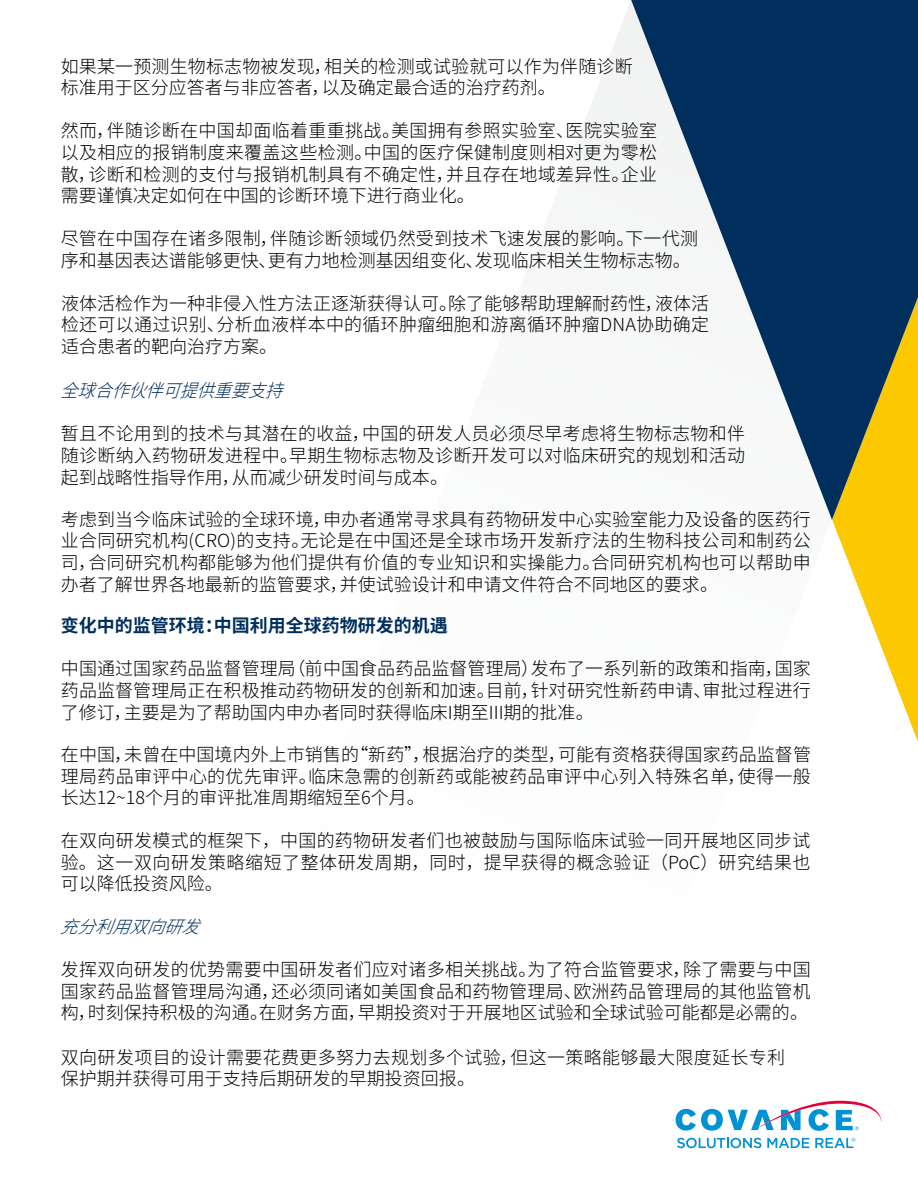
<style>
.page{position:relative;width:918px;height:1188px;background:#fff}
.page>*{position:absolute;margin:0;border:0;box-sizing:border-box;transform-origin:0 0}
.t1{font:300 18px/21.6px "Source Han Sans CN";color:#000;text-align:justify}
.t2{font:300 18px/21.6px "Source Han Sans CN";letter-spacing:.02em;color:#000}
.t3{font:700 18px "Source Han Sans CN";color:#002e5d}
.t4{font:italic 300 18px "Source Han Sans CN";color:#002e5d;scale:.94 1}
.t5{font:italic 300 17.4px "Source Han Sans CN";color:#002e5d}
</style>
<div class="page">
<svg style="left:569px;top:2px;width:62px;height:189px"></svg>
<svg style="left:675px;top:520px;width:243px;height:629px"></svg>
<svg style="left:631px;top:0;width:287px;height:520px;fill:#002e5d"></svg>
<svg style="left:677px;top:1138px;width:84px;height:10px"></svg>
<svg style="left:767px;top:1138px;width:42px;height:10px"></svg>
<svg style="left:676px;top:1101px;width:206px;height:30px"></svg>
<svg style="left:815px;top:1138px;width:41px;height:10px"></svg>
<p class="t1" style="left:61px;top:56px;width:574px">如果某一预测生物标志物被发现，相关的检测或试验就可以作为伴随诊断标准用于区分应答者与非应答者，以及确定最合适的治疗药剂。</p>
<p class="t1" style="left:61px;top:120px;width:598px">然而，伴随诊断在中国却面临着重重挑战。美国拥有参照实验室、医院实验室以及相应的报销制度来覆盖这些检测。中国的医疗保健制度则相对更为零松散，诊断和检测的支付与报销机制具有不确定性，并且存在地域差异性。企业需要谨慎决定如何在中国的诊断环境下进行商业化。</p>
<p class="t1" style="left:61px;top:228px;width:639px">尽管在中国存在诸多限制，伴随诊断领域仍然受到技术飞速发展的影响。下一代测序和基因表达谱能够更快、更有力地检测基因组变化、发现临床相关生物标志物。</p>
<p class="t1" style="left:61px;top:293px;width:650px">液体活检作为一种非侵入性方法正逐渐获得认可。除了能够帮助理解耐药性，液体活检还可以通过识别、分析血液样本中的循环肿瘤细胞和游离循环肿瘤DNA协助确定适合患者的靶向治疗方案。</p>
<p class="t4" style="left:61px;top:380px;width:254px">全球合作伙伴可提供重要支持</p>
<p class="t1" style="left:61px;top:423px;width:686px">暂且不论用到的技术与其潜在的收益，中国的研发人员必须尽早考虑将生物标志物和伴随诊断纳入药物研发进程中。早期生物标志物及诊断开发可以对临床研究的规划和活动起到战略性指导作用，从而减少研发时间与成本。</p>
<p class="t1" style="left:61px;top:509px;width:751px">考虑到当今临床试验的全球环境，申办者通常寻求具有药物研发中心实验室能力及设备的医药行业合同研究机构(CRO)的支持。无论是在中国还是全球市场开发新疗法的生物科技公司和制药公司，合同研究机构都能够为他们提供有价值的专业知识和实操能力。合同研究机构也可以帮助申办者了解世界各地最新的监管要求，并使试验设计和申请文件符合不同地区的要求。</p>
<p class="t3" style="left:61px;top:616px;width:389px">变化中的监管环境：中国利用全球药物研发的机遇</p>
<p class="t1" style="left:61px;top:658px;width:751px">中国通过国家药品监督管理局（前中国食品药品监督管理局）发布了一系列新的政策和指南，国家药品监督管理局正在积极推动药物研发的创新和加速。目前，针对研究性新药申请、审批过程进行了修订，主要是为了帮助国内申办者同时获得临床I期至III期的批准。</p>
<p class="t1" style="left:61px;top:744px;width:752px">在中国，未曾在中国境内外上市销售的“新药”，根据治疗的类型，可能有资格获得国家药品监督管理局药品审评中心的优先审评。临床急需的创新药或能被药品审评中心列入特殊名单，使得一般长达12~18个月的审评批准周期缩短至6个月。</p>
<p class="t1" style="left:61px;top:830px;width:751px">在双向研发模式的框架下，中国的药物研发者们也被鼓励与国际临床试验一同开展地区同步试验。这一双向研发策略缩短了整体研发周期，同时，提早获得的概念验证（PoC）研究结果也可以降低投资风险。</p>
<p class="t5" style="left:60px;top:917px;width:160px">充分利用双向研发</p>
<p class="t1" style="left:61px;top:959px;width:751px">发挥双向研发的优势需要中国研发者们应对诸多相关挑战。为了符合监管要求，除了需要与中国国家药品监督管理局沟通，还必须同诸如美国食品和药物管理局、欧洲药品管理局的其他监管机构，时刻保持积极的沟通。在财务方面，早期投资对于开展地区试验和全球试验可能都是必需的。</p>
<p class="t2" style="left:61px;top:1047px;width:726px">双向研发项目的设计需要花费更多努力去规划多个试验，但这一策略能够最大限度延长专利保护期并获得可用于支持后期研发的早期投资回报。</p>
</div>
